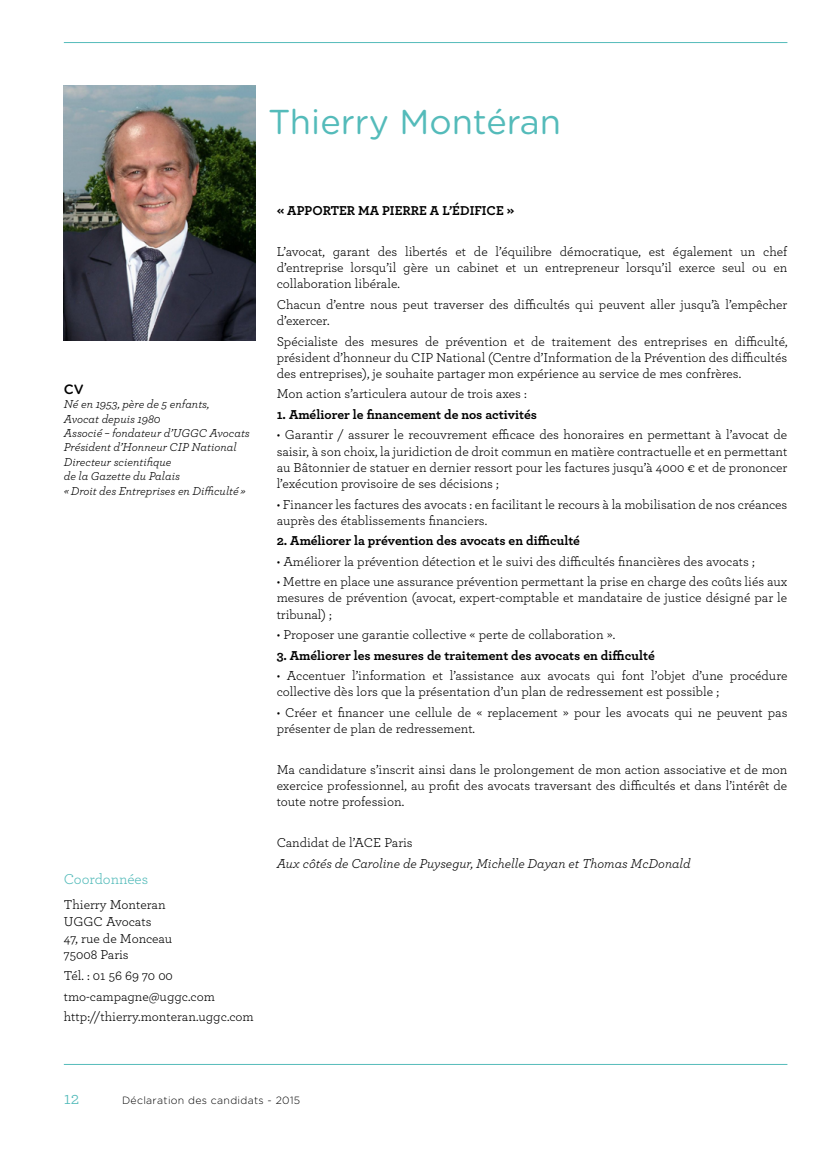
<style>
.page{position:relative;width:830px;height:1149px;background:#fff}
.page>*{position:absolute;margin:0;border:0;box-sizing:border-box;transform-origin:0 0}
.t1{font:34.5px "Gotham Rounded";color:#54bbba}
.t2{font:18px "Archer";color:#54bbba}
.t3{font:15px "Archer";color:#54bbba}
.t4{font:13.5px/16.2px "Archer";letter-spacing:-.01em;color:#000}
.t5{font:700 13.5px "Archer";color:#000}
.t6{font:italic 13.5px "Archer";color:#000}
.t7{font:500 13.5px "Gotham Rounded";color:#000}
.t8{font:italic 12px/14.4px "Archer";color:#000}
.t9{font:300 10.5px "Gotham Rounded";letter-spacing:.03em;color:#000}
</style>
<div class="page">
<hr style="left:64px;top:42px;width:723px;height:1px;background:#54bbba">
<hr style="left:64px;top:1063px;width:723px;height:1px;background:#54bbba">
<img style="left:64px;top:85px;width:191px;height:255px">
<h1 class="t1" style="left:268px;top:98px;width:294px">Thierry Montéran</h1>
<p class="t7" style="left:64px;top:379px;width:21px">CV</p>
<p class="t8" style="left:64px;top:396px;width:187px">Né en 1953, père de 5 enfants,<br>Avocat depuis 1980<br>Associé – fondateur d’UGGC Avocats<br>Président d’Honneur CIP National<br>Directeur scientifique<br>de la Gazette du Palais<br>« Droit des Entreprises en Difficulté »</p>
<p class="t3" style="left:64px;top:868px;width:86px">Coordonnées</p>
<p class="t4" style="left:64px;top:895px;width:110px">Thierry Monteran<br>UGGC Avocats<br>47, rue de Monceau<br>75008 Paris</p>
<p class="t4" style="left:64px;top:963px;width:191px;line-height:20.7px">Tél. : 01 56 69 70 00 tmo-campagne@uggc.com http://thierry.monteran.uggc.com</p>
<p class="t5" style="left:276px;top:200px;width:239px">« APPORTER MA PIERRE A L’ÉDIFICE »</p>
<p class="t4" style="left:276px;top:243px;width:512px;text-align:justify">L’avocat, garant des libertés et de l’équilibre démocratique, est également un chef d’entreprise lorsqu’il gère un cabinet et un entrepreneur lorsqu’il exerce seul ou en collaboration libérale.</p>
<p class="t4" style="left:276px;top:295px;width:512px">Chacun d’entre nous peut traverser des difficultés qui peuvent aller jusqu’à l’empêcher d’exercer.</p>
<p class="t4" style="left:276px;top:332px;width:512px;text-align:justify">Spécialiste des mesures de prévention et de traitement des entreprises en difficulté, président d’honneur du CIP National (Centre d’Information de la Prévention des difficultés des entreprises), je souhaite partager mon expérience au service de mes confrères.</p>
<p class="t4" style="left:276px;top:385px;width:251px">Mon action s’articulera autour de trois axes :</p>
<p class="t5" style="left:276px;top:403px;width:262px">1. Améliorer le financement de nos activités</p>
<p class="t4" style="left:276px;top:426px;width:512px;text-align:justify">• Garantir / assurer le recouvrement efficace des honoraires en permettant à l’avocat de saisir, à son choix, la juridiction de droit commun en matière contractuelle et en permettant au Bâtonnier de statuer en dernier ressort pour les factures jusqu’à 4000 € et de prononcer l’exécution provisoire de ses décisions ;</p>
<p class="t4" style="left:276px;top:495px;width:512px">• Financer les factures des avocats : en facilitant le recours à la mobilisation de nos créances auprès des établissements financiers.</p>
<p class="t5" style="left:276px;top:530px;width:305px">2. Améliorer la prévention des avocats en difficulté</p>
<p class="t4" style="left:276px;top:552px;width:479px">• Améliorer la prévention détection et le suivi des difficultés financières des avocats ;</p>
<p class="t4" style="left:276px;top:572px;width:512px;text-align:justify">• Mettre en place une assurance prévention permettant la prise en charge des coûts liés aux mesures de prévention (avocat, expert-comptable et mandataire de justice désigné par le tribunal) ;</p>
<p class="t4" style="left:276px;top:625px;width:340px">• Proposer une garantie collective « perte de collaboration ».</p>
<p class="t5" style="left:276px;top:644px;width:379px">3. Améliorer les mesures de traitement des avocats en difficulté</p>
<p class="t4" style="left:276px;top:666px;width:512px">• Accentuer l’information et l’assistance aux avocats qui font l’objet d’une procédure collective dès lors que la présentation d’un plan de redressement est possible ;</p>
<p class="t4" style="left:276px;top:703px;width:512px">• Créer et financer une cellule de « replacement » pour les avocats qui ne peuvent pas présenter de plan de redressement.</p>
<p class="t4" style="left:276px;top:760px;width:512px;text-align:justify">Ma candidature s’inscrit ainsi dans le prolongement de mon action associative et de mon exercice professionnel, au profit des avocats traversant des difficultés et dans l’intérêt de toute notre profession.</p>
<p class="t4" style="left:276px;top:833px;width:137px">Candidat de l’ACE Paris</p>
<p class="t6" style="left:276px;top:853px;width:415px">Aux côtés de Caroline de Puysegur, Michelle Dayan et Thomas McDonald</p>
<h2 class="t2" style="left:64px;top:1085px;width:17px">12</h2>
<p class="t9" style="left:122px;top:1092px;width:180px">Déclaration des candidats - 2015</p>
</div>
